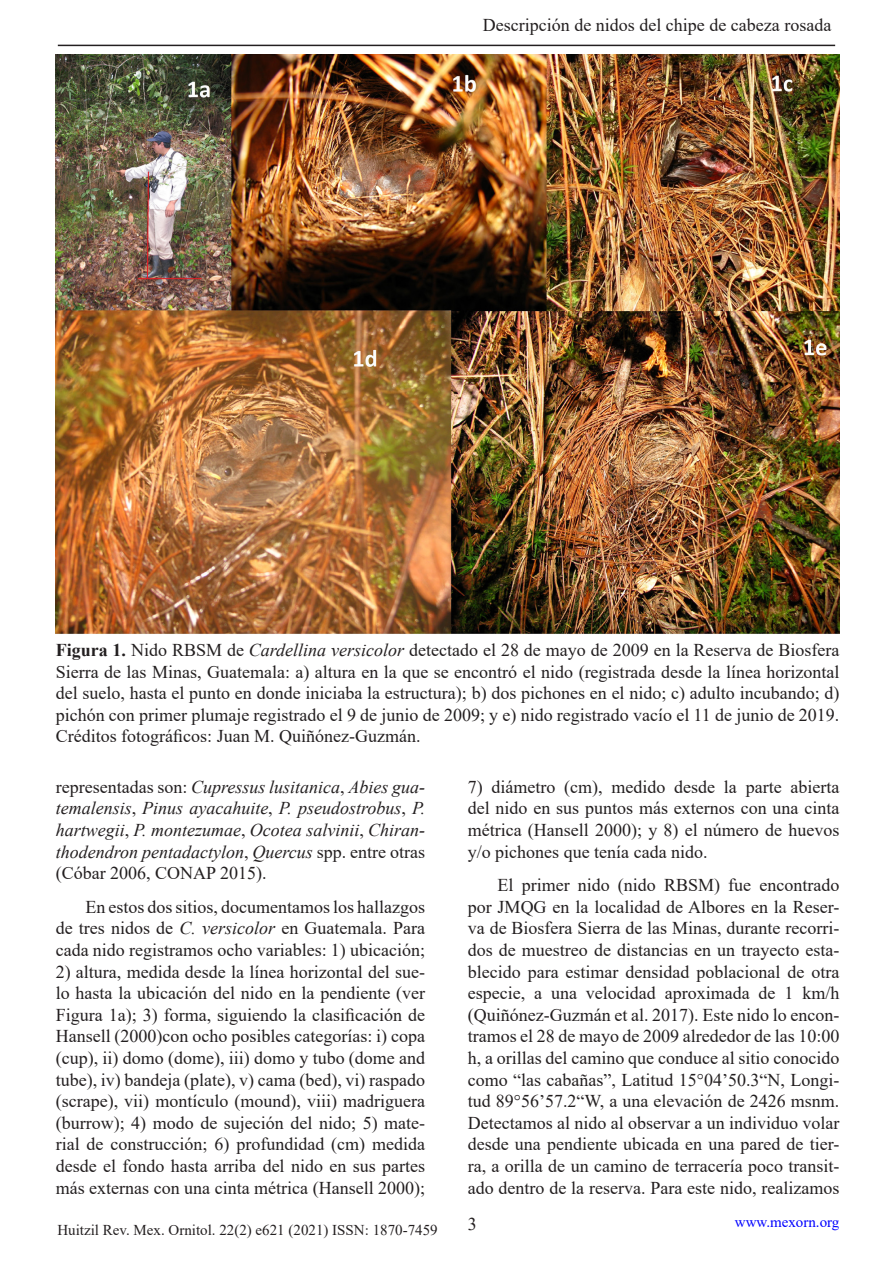
<style>
.page{position:relative;width:893px;height:1263px;background:#fff}
.page>*{position:absolute;margin:0;border:0;box-sizing:border-box;transform-origin:0 0}
.t1{font:18px/21.6px "Times New Roman";color:#231f20;text-align:justify}
.t2{font:italic 18px/21.6px "Times New Roman";color:#231f20;text-align:justify}
.t3{font:15px "Times New Roman";color:#231f20}
.t4{font:15px "Times New Roman";color:#00f}
.s1{font-weight:700}
.s2{font-style:italic}
.s3{font-style:normal}
</style>
<div class="page">
<hr style="left:58px;top:45px;width:777px;height:1px;background:#231f20">
<img style="left:56px;top:54px;width:783px;height:580px">
<p class="t1" style="left:483px;top:13px;width:350px">Descripción de nidos del chipe de cabeza rosada</p>
<p class="t1" style="left:56px;top:639px;width:785px"><span class="s1">Figura 1.</span> Nido RBSM de <span class="s2">Cardellina versicolor</span> detectado el 28 de mayo de 2009 en la Reserva de Biosfera Sierra de las Minas, Guatemala: a) altura en la que se encontró el nido (registrada desde la línea horizontal del suelo, hasta el punto en donde iniciaba la estructura); b) dos pichones en el nido; c) adulto incubando; d) pichón con primer plumaje registrado el 9 de junio de 2009; y e) nido registrado vacío el 11 de junio de 2019.<br>Créditos fotográficos: Juan M. Quiñónez-Guzmán.</p>
<p class="t2" style="left:56px;top:775px;width:371px"><span class="s3">representadas son:</span> Cupressus lusitanica<span class="s3">,</span> Abies gua&shy;temalensis<span class="s3">,</span> Pinus ayacahuite<span class="s3">,</span> P. pseudostrobus<span class="s3">,</span> P. hartwegii<span class="s3">,</span> P. montezumae<span class="s3">,</span> Ocotea salvinii<span class="s3">,</span> Chiran&shy;thodendron pentadactylon<span class="s3">,</span> Quercus <span class="s3">spp. entre otras (Cóbar 2006, CONAP 2015).</span></p>
<p class="t1" style="left:56px;top:895px;width:371px;text-indent:30px">En estos dos sitios, documentamos los hallazgos de tres nidos de <span class="s2">C. versicolor</span> en Guatemala. Para cada nido registramos ocho variables: 1) ubicación;</p>
<p class="t1" style="left:56px;top:960px;width:371px">2) altura, medida desde la línea horizontal del sue&shy;lo hasta la ubicación del nido en la pendiente (ver Figura 1a); 3) forma, siguiendo la clasificación de Hansell (2000)con ocho posibles categorías: i) copa (cup), ii) domo (dome), iii) domo y tubo (dome and tube), iv) bandeja (plate), v) cama (bed), vi) raspado (scrape), vii) montículo (mound), viii) madriguera (burrow); 4) modo de sujeción del nido; 5) mate&shy;rial de construcción; 6) profundidad (cm) medida desde el fondo hasta arriba del nido en sus partes más externas con una cinta métrica (Hansell 2000);</p>
<p class="t3" style="left:57px;top:1219px;width:382px">Huitzil Rev. Mex. Ornitol. 22(2) e621 (2021) ISSN: 1870-7459</p>
<p class="t1" style="left:468px;top:775px;width:373px">7) diámetro (cm), medido desde la parte abierta del nido en sus puntos más externos con una cinta métrica (Hansell 2000); y 8) el número de huevos y/o pichones que tenía cada nido.</p>
<p class="t1" style="left:468px;top:874px;width:373px;text-indent:30px">El primer nido (nido RBSM) fue encontrado por JMQG en la localidad de Albores en la Reser&shy;va de Biosfera Sierra de las Minas, durante recorri&shy;dos de muestreo de distancias en un trayecto esta&shy;blecido para estimar densidad poblacional de otra especie, a una velocidad aproximada de 1 km/h (Quiñónez-Guzmán et al. 2017). Este nido lo encon&shy;tramos el 28 de mayo de 2009 alrededor de las 10:00 h, a orillas del camino que conduce al sitio conocido como “las cabañas”, Latitud 15°04’50.3“N, Longi&shy;tud 89°56’57.2“W, a una elevación de 2426 msnm.<br>Detectamos al nido al observar a un individuo volar desde una pendiente ubicada en una pared de tier&shy;ra, a orilla de un camino de terracería poco transit&shy;ado dentro de la reserva. Para este nido, realizamos</p>
<p class="t1" style="left:468px;top:1213px;width:10px">3</p>
<p class="t4" style="left:735px;top:1211px;width:106px">www.mexorn.org</p>
</div>
